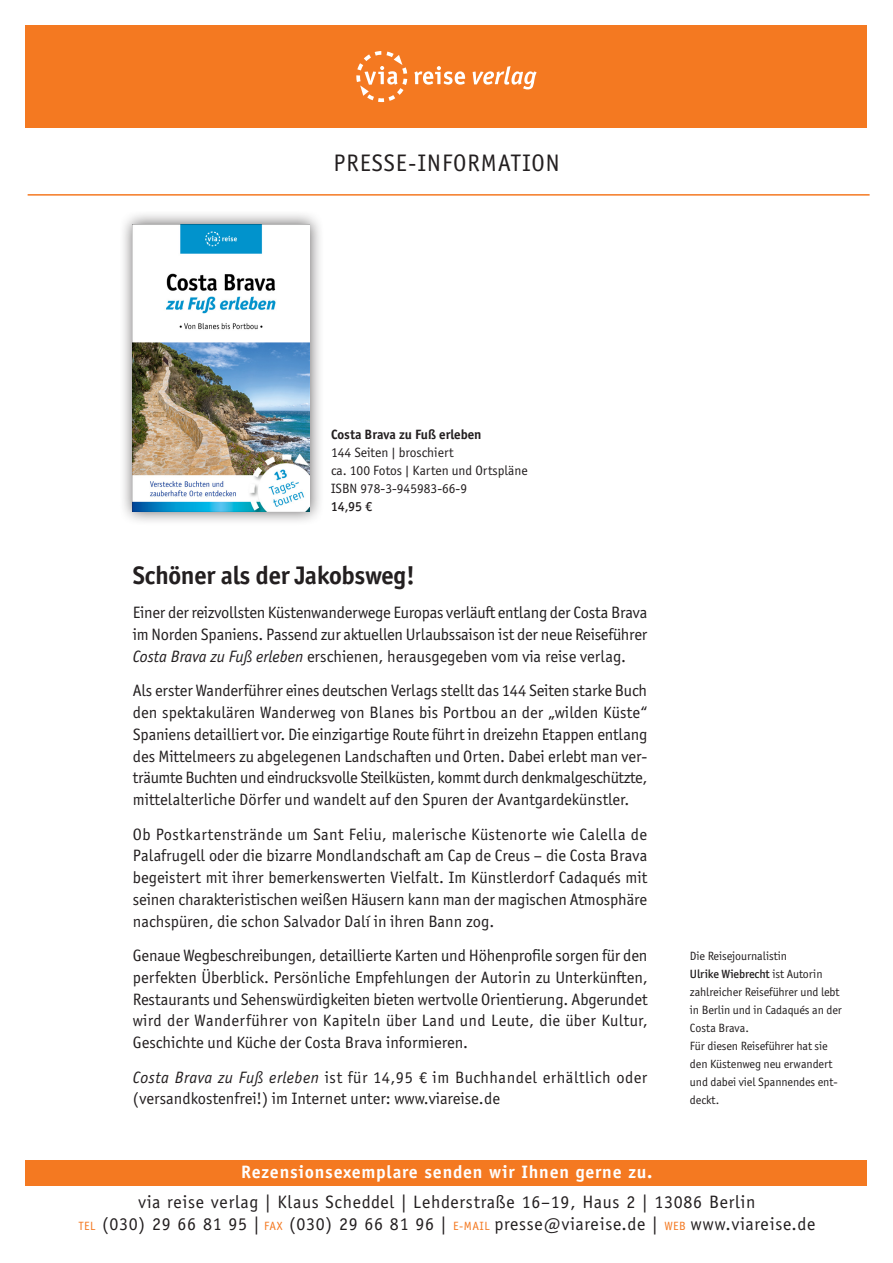
<style>
.page{position:relative;width:893px;height:1263px;background:#fff}
.page>*{position:absolute;margin:0;border:0;box-sizing:border-box;transform-origin:0 0}
.Head{font:700 25.5px "Officina Sans ITC Pro";letter-spacing:-.01em;color:#231f20}
.Rezensionsexemplare{font:24px "Officina Sans";letter-spacing:.04em;color:#231f20}
.Rezensionsexemplare-2{font:18px/21.6px "Officina Sans";letter-spacing:.04em;color:#231f20;text-align:center}
.Rezensionsexemplare-3{font:700 18px "Officina Sans";letter-spacing:.04em;color:#fff}
.t1{font:16.5px/21.8px "Officina Sans ITC Pro";color:#231f20;text-align:justify}
.t2{font:13.5px "Officina Sans ITC Pro";color:#231f20}
.t3{font:700 13.5px "Officina Sans ITC Pro";color:#231f20}
.t4{font:500 13.5px "Officina Sans ITC Pro";color:#231f20}
.Autorentext{font:12px/18px "Officina Sans ITC Pro";letter-spacing:-.005em;color:#231f20}
.s1{font-style:italic}
.s2{font-weight:500}
.s3{font-size:12px;color:#f47921}
</style>
<div class="page">
<div style="left:26px;top:26px;width:841px;height:102px;background:#f47921"></div>
<div style="left:26px;top:1160px;width:841px;height:25px;background:#f47921"></div>
<svg style="left:356px;top:51px;width:51px;height:51px"></svg>
<svg style="left:414px;top:66px;width:51px;height:19px"></svg>
<svg style="left:473px;top:66px;width:64px;height:23px"></svg>
<hr style="left:28px;top:194px;width:842px;height:2px;background:#f47921">
<div style="left:119px;top:210px;width:205px;height:316px;background:#231f20;opacity:.7"></div>
<img style="left:133px;top:224px;width:177px;height:288px">
<p class="Rezensionsexemplare" style="left:333px;top:149px;width:228px">PRESSE-INFORMATION</p>
<p class="t3" style="left:331px;top:426px;width:152px">Costa Brava zu Fuß erleben</p>
<p class="t2" style="left:331px;top:444px;width:124px">144 Seiten | broschiert</p>
<p class="t2" style="left:331px;top:462px;width:198px">ca. 100 Fotos | Karten und Ortspläne</p>
<p class="t2" style="left:331px;top:480px;width:138px">ISBN 978-3-945983-66-9</p>
<p class="t4" style="left:331px;top:498px;width:42px">14,95 €</p>
<p class="Head" style="left:133px;top:559px;width:284px">Schöner als der Jakobsweg!</p>
<p class="t1" style="left:133px;top:602px;width:516px">Einer der reizvollsten Küstenwanderwege Europas verläuft entlang der Costa Brava im Norden Spaniens. Passend zur aktuellen Urlaubssaison ist der neue Reiseführer <span class="s1">Costa Brava zu Fuß erleben</span> erschienen, herausgegeben vom via reise verlag.</p>
<p class="t1" style="left:133px;top:680px;width:516px">Als erster Wanderführer eines deutschen Verlags stellt das 144 Seiten starke Buch den spektakulären Wanderweg von Blanes bis Portbou an der „wilden Küste“ Spaniens detailliert vor. Die einzigartige Route führt in dreizehn Etappen entlang des Mittelmeers zu abgelegenen Landschaften und Orten. Dabei erlebt man ver&shy;träumte Buchten und eindrucksvolle Steilküsten, kommt durch denkmalgeschützte, mittelalterliche Dörfer und wandelt auf den Spuren der Avantgardekünstler.</p>
<p class="t1" style="left:133px;top:823px;width:516px">Ob Postkartenstrände um Sant Feliu, malerische Küstenorte wie Calella de Palafrugell oder die bizarre Mondlandschaft am Cap de Creus – die Costa Brava begeistert mit ihrer bemerkenswerten Vielfalt. Im Künstlerdorf Cadaqués mit seinen charakteristischen weißen Häusern kann man der magischen Atmosphäre nachspüren, die schon Salvador Dalí in ihren Bann zog.</p>
<p class="t1" style="left:133px;top:945px;width:516px">Genaue Wegbeschreibungen, detaillierte Karten und Höhenprofile sorgen für den perfekten Überblick. Persönliche Empfehlungen der Autorin zu Unterkünften, Restaurants und Sehenswürdigkeiten bieten wertvolle Orientierung. Abgerundet wird der Wanderführer von Kapiteln über Land und Leute, die über Kultur, Geschichte und Küche der Costa Brava informieren.</p>
<p class="t1" style="left:133px;top:1066px;width:516px"><span class="s1">Costa Brava zu Fuß erleben</span> ist für 14,95 € im Buchhandel erhältlich oder (versandkostenfrei!) im Internet unter: www.viareise.de</p>
<p class="Autorentext" style="left:690px;top:947px;width:153px">Die Reisejournalistin<br><span class="s2">Ulrike Wiebrecht</span> ist Autorin zahlreicher Reiseführer und lebt in Berlin und in Cadaqués an der<br>Costa Brava.<br>Für diesen Reiseführer hat sie den Küstenweg neu erwandert und dabei viel Spannendes ent&shy;deckt.</p>
<p class="Rezensionsexemplare-3" style="left:241px;top:1161px;width:413px">Rezensionsexemplare senden wir Ihnen gerne zu.</p>
<p class="Rezensionsexemplare-2" style="left:78px;top:1191px;width:738px">via reise verlag | Klaus Scheddel | Lehderstraße 16–19, Haus 2 | 13086 Berlin<br><span class="s3">TEL</span> (030) 29 66 81 95 | <span class="s3">FAX</span> (030) 29 66 81 96 | <span class="s3">E-MAIL</span> presse@viareise.de | <span class="s3">WEB</span> www.viareise.de</p>
</div>
